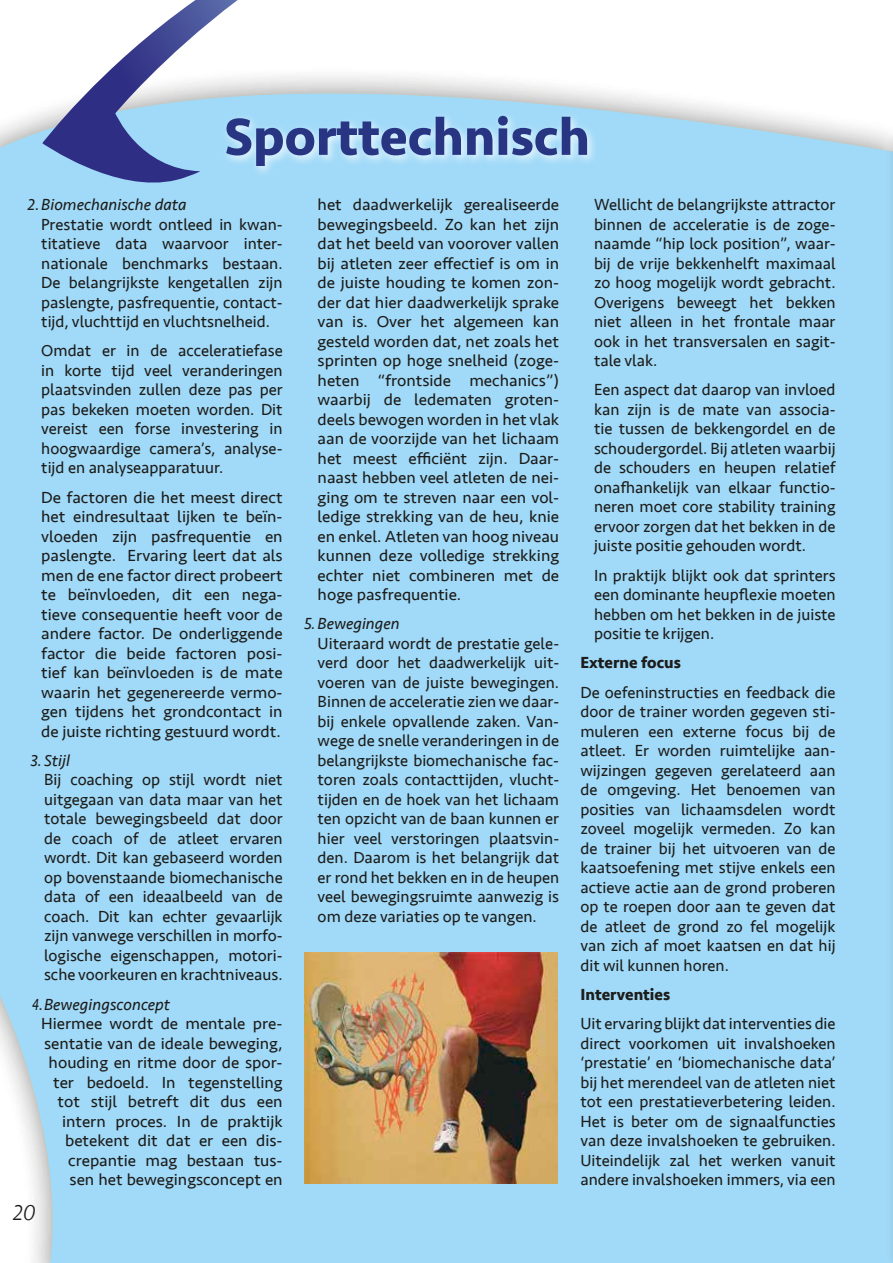
<style>
.page{position:relative;width:893px;height:1263px;background:#fff}
.page>*{position:absolute;margin:0;border:0;box-sizing:border-box;transform-origin:0 0}
.t1{font:700 54px "Seravek";color:#283583}
.t2{font:italic 300 22.5px "Seravek";color:#1d1d1b}
.t3{font:16.5px/19.5px "Seravek";color:#1d1d1b;text-align:justify}
.t4{font:italic 16.5px "Seravek";color:#1d1d1b}
.t5{font:700 16.5px "Seravek";color:#1d1d1b}
.t6{font:italic 16.5px "Seravek";color:#1d1d1b;scale:.8 1}
</style>
<div class="page">
<div style="left:0;top:76px;width:885px;height:1187px;background:#a1daf8"></div>
<hr style="left:892px;top:0;width:1px;height:1263px;background:#a1daf8">
<div style="left:885px;top:65px;width:8px;height:1198px;background:#1d1d1b;opacity:.12"></div>
<svg style="left:892px;top:87px;width:1px;height:1176px"></svg>
<img style="left:304px;top:952px;width:254px;height:231px">
<div style="left:221px;top:112px;width:377px;height:66px;background:#fff;opacity:.75"></div>
<svg style="left:42px;top:0;width:196px;height:195px"></svg>
<h1 class="t1" style="left:224px;top:94px;width:367px">Sporttechnisch</h1>
<p class="t4" style="left:28px;top:191px;width:161px">2.Biomechanische data</p>
<p class="t3" style="left:41px;top:214px;width:243px">Prestatie wordt ontleed in kwan&shy;titatieve data waarvoor inter&shy;nationale benchmarks bestaan.<br>De belangrijkste kengetallen zijn paslengte, pasfrequentie, contact&shy;tijd, vluchttijd en vluchtsnelheid.</p>
<p class="t3" style="left:41px;top:341px;width:243px">Omdat er in de acceleratiefase in korte tijd veel veranderingen plaatsvinden zullen deze pas per pas bekeken moeten worden. Dit vereist een forse investering in hoogwaardige camera’s, analyse&shy;tijd en analyseapparatuur.</p>
<p class="t3" style="left:41px;top:487px;width:243px">De factoren die het meest direct het eindresultaat lijken te beïn&shy;vloeden zijn pasfrequentie en paslengte. Ervaring leert dat als men de ene factor direct probeert te beïnvloeden, dit een nega&shy;tieve consequentie heeft voor de andere factor. De onderliggende factor die beide factoren posi&shy;tief kan beïnvloeden is de mate waarin het gegenereerde vermo&shy;gen tijdens het grondcontact in de juiste richting gestuurd wordt.</p>
<p class="t4" style="left:31px;top:747px;width:41px">3. Stijl</p>
<p class="t3" style="left:44px;top:770px;width:240px">Bij coaching op stijl wordt niet uitgegaan van data maar van het totale bewegingsbeeld dat door de coach of de atleet ervaren wordt. Dit kan gebaseerd worden op bovenstaande biomechanische data of een ideaalbeeld van de coach. Dit kan echter gevaarlijk zijn vanwege verschillen in morfo&shy;logische eigenschappen, motori&shy;sche voorkeuren en krachtniveaus.</p>
<p class="t6" style="left:32px;top:991px;width:174px">4.Bewegingsconcept</p>
<p class="t3" style="left:41px;top:1014px;width:243px;text-align:right">Hiermee wordt de mentale pre&shy;sentatie van de ideale beweging, houding en ritme door de spor&shy;ter bedoeld. In tegenstelling tot stijl betreft dit dus een intern proces. In de praktijk betekent dit dat er een dis&shy;crepantie mag bestaan tus&shy;sen het bewegingsconcept en</p>
<h2 class="t2" style="left:13px;top:1199px;width:25px">20</h2>
<p class="t3" style="left:318px;top:195px;width:243px">het daadwerkelijk gerealiseerde bewegingsbeeld. Zo kan het zijn dat het beeld van voorover vallen bij atleten zeer effectief is om in de juiste houding te komen zon&shy;der dat hier daadwerkelijk sprake van is. Over het algemeen kan gesteld worden dat, net zoals het sprinten op hoge snelheid (zoge&shy;heten “frontside mechanics”) waarbij de ledematen groten&shy;deels bewogen worden in het vlak aan de voorzijde van het lichaam het meest efficiënt zijn. Daar&shy;naast hebben veel atleten de nei&shy;ging om te streven naar een vol&shy;ledige strekking van de heu, knie en enkel. Atleten van hoog niveau kunnen deze volledige strekking echter niet combineren met de hoge pasfrequentie.</p>
<p class="t4" style="left:304px;top:611px;width:97px">5.Bewegingen</p>
<p class="t3" style="left:318px;top:633px;width:243px">Uiteraard wordt de prestatie gele&shy;verd door het daadwerkelijk uit&shy;voeren van de juiste bewegingen.<br>Binnen de acceleratie zien we daar&shy;bij enkele opvallende zaken. Van&shy;wege de snelle veranderingen in de belangrijkste biomechanische fac&shy;toren zoals contacttijden, vlucht&shy;tijden en de hoek van het lichaam ten opzicht van de baan kunnen er hier veel verstoringen plaatsvin&shy;den. Daarom is het belangrijk dat er rond het bekken en in de heupen veel bewegingsruimte aanwezig is om deze variaties op te vangen.</p>
<p class="t3" style="left:594px;top:195px;width:243px">Wellicht de belangrijkste attractor binnen de acceleratie is de zoge&shy;naamde “hip lock position”, waar&shy;bij de vrije bekkenhelft maximaal zo hoog mogelijk wordt gebracht.<br>Overigens beweegt het bekken niet alleen in het frontale maar ook in het transversalen en sagit&shy;tale vlak.</p>
<p class="t3" style="left:594px;top:380px;width:243px">Een aspect dat daarop van invloed kan zijn is de mate van associa&shy;tie tussen de bekkengordel en de schoudergordel. Bij atleten waarbij de schouders en heupen relatief onafhankelijk van elkaar functio&shy;neren moet core stability training ervoor zorgen dat het bekken in de juiste positie gehouden wordt.</p>
<p class="t3" style="left:594px;top:565px;width:243px">In praktijk blijkt ook dat sprinters een dominante heupflexie moeten hebben om het bekken in de juiste positie te krijgen.</p>
<p class="t5" style="left:580px;top:650px;width:102px">Externe focus</p>
<p class="t3" style="left:580px;top:682px;width:257px">De oefeninstructies en feedback die door de trainer worden gegeven sti&shy;muleren een externe focus bij de atleet. Er worden ruimtelijke aan&shy;wijzingen gegeven gerelateerd aan de omgeving. Het benoemen van posities van lichaamsdelen wordt zoveel mogelijk vermeden. Zo kan de trainer bij het uitvoeren van de kaatsoefening met stijve enkels een actieve actie aan de grond proberen op te roepen door aan te geven dat de atleet de grond zo fel mogelijk van zich af moet kaatsen en dat hij dit wil kunnen horen.</p>
<p class="t5" style="left:580px;top:981px;width:91px">Interventies</p>
<p class="t3" style="left:580px;top:1014px;width:257px">Uit ervaring blijkt dat interventies die direct voorkomen uit invalshoeken ‘prestatie’ en ‘biomechanische data’ bij het merendeel van de atleten niet tot een prestatieverbetering leiden.<br>Het is beter om de signaalfuncties van deze invalshoeken te gebruiken.<br>Uiteindelijk zal het werken vanuit andere invalshoeken immers, via een</p>
</div>
